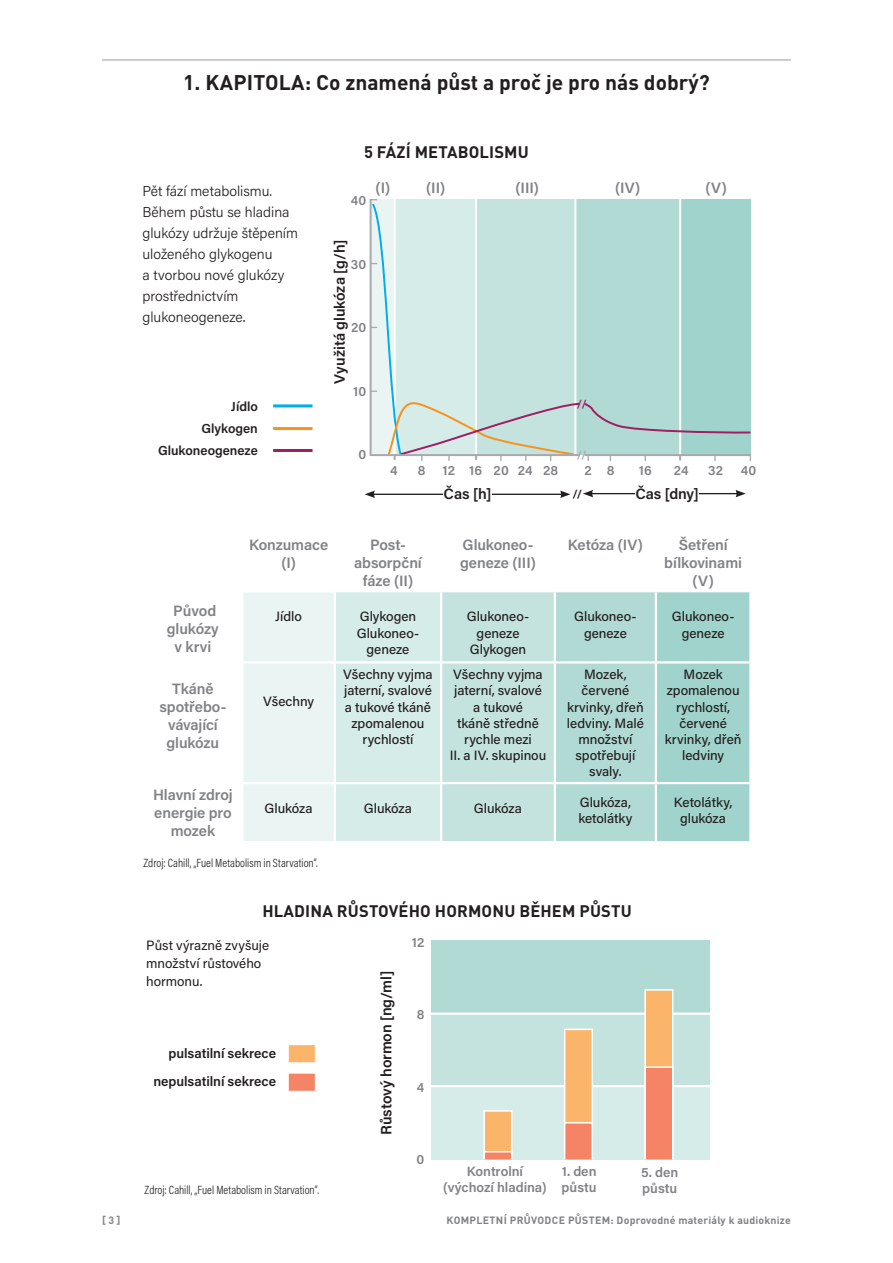
<style>
.page{position:relative;width:893px;height:1263px;background:#fff}
.page>*{position:absolute;margin:0;border:0;box-sizing:border-box;transform-origin:0 0}
.t1{font:700 21px "DIN Pro";color:#231f20}
.t2{font:700 16.5px "DIN Pro";letter-spacing:.01em;color:#231f20}
.t3{font:600 15px/18px "Acumin Pro";letter-spacing:-.005em;color:#808285;text-align:center}
.t4{font:600 15px "Acumin Pro";letter-spacing:-.005em;color:#231f20}
.t5{font:300 14.25px/21px "Acumin Pro";color:#231f20}
.t6{font:500 13.5px/16.2px "Acumin Pro";letter-spacing:-.005em;color:#231f20;text-align:center}
.t7{font:600 13.5px/16.2px "Acumin Pro";color:#808285}
.t8{font:13.5px/18px "Acumin Pro";color:#231f20}
.t9{font:600 13.5px/28.5px "Acumin Pro";color:#231f20;text-align:right}
.t10{font:600 13.05px/22.2px "Acumin Pro";color:#231f20;text-align:right}
.t11{font:300 12px "Acumin Pro Cond";color:#231f20}
.t12{font:600 11.7px "Acumin Pro";color:#231f20}
.t13{font:600 11.7px "Acumin Pro";color:#a8a9ad}
.t14{font:600 11.7px "Acumin Pro";color:#9e1f62}
.t15{font:700 10.5px "DIN Pro";letter-spacing:.02em;color:#808285}
.s1{font-weight:400;font-size:13.5px}
</style>
<div class="page">
<hr style="left:102px;top:59px;width:689px;height:2px;background:#bcbdc0">
<hr style="left:273px;top:404px;width:40px;height:3px;background:#00aeef">
<hr style="left:273px;top:427px;width:40px;height:3px;background:#f7931d">
<hr style="left:273px;top:449px;width:40px;height:3px;background:#9e1f62">
<svg style="left:370px;top:199px;width:381px;height:262px;background:#bededa"></svg>
<hr style="left:373px;top:494px;width:189px;height:1px;background:#231f20">
<svg style="left:560px;top:490px;width:10px;height:8px"></svg>
<svg style="left:365px;top:490px;width:10px;height:8px"></svg>
<hr style="left:591px;top:493px;width:147px;height:1px;background:#231f20">
<svg style="left:735px;top:490px;width:11px;height:7px"></svg>
<svg style="left:583px;top:490px;width:10px;height:7px"></svg>
<div style="left:444px;top:488px;width:48px;height:11px;background:#fff"></div>
<div style="left:635px;top:488px;width:64px;height:11px;background:#fff"></div>
<svg style="left:243px;top:592px;width:506px;height:249px;background:#c5e3df"></svg>
<hr style="left:334px;top:592px;width:2px;height:69px;background:#fff">
<hr style="left:440px;top:592px;width:2px;height:69px;background:#fff">
<hr style="left:554px;top:592px;width:2px;height:69px;background:#fff">
<hr style="left:655px;top:592px;width:2px;height:69px;background:#fff">
<hr style="left:241px;top:661px;width:94px;height:2px;background:#fff">
<hr style="left:335px;top:661px;width:106px;height:2px;background:#fff">
<hr style="left:334px;top:663px;width:2px;height:119px;background:#fff">
<hr style="left:441px;top:661px;width:114px;height:2px;background:#fff">
<hr style="left:440px;top:663px;width:2px;height:119px;background:#fff">
<hr style="left:555px;top:661px;width:101px;height:2px;background:#fff">
<hr style="left:554px;top:663px;width:2px;height:119px;background:#fff">
<hr style="left:656px;top:661px;width:96px;height:2px;background:#fff">
<hr style="left:655px;top:663px;width:2px;height:119px;background:#fff">
<hr style="left:241px;top:782px;width:94px;height:2px;background:#fff">
<hr style="left:335px;top:782px;width:106px;height:2px;background:#fff">
<hr style="left:334px;top:784px;width:2px;height:57px;background:#fff">
<hr style="left:441px;top:782px;width:114px;height:2px;background:#fff">
<hr style="left:440px;top:784px;width:2px;height:57px;background:#fff">
<hr style="left:555px;top:782px;width:101px;height:2px;background:#fff">
<hr style="left:554px;top:784px;width:2px;height:57px;background:#fff">
<hr style="left:656px;top:782px;width:96px;height:2px;background:#fff">
<hr style="left:655px;top:784px;width:2px;height:57px;background:#fff">
<div style="left:431px;top:1086px;width:279px;height:73px;background:#d6ece8"></div>
<div style="left:431px;top:1014px;width:279px;height:72px;background:#c4e3de"></div>
<div style="left:431px;top:940px;width:279px;height:74px;background:#b1dad4"></div>
<hr style="left:430px;top:1012px;width:282px;height:3px;background:#fff">
<hr style="left:430px;top:1085px;width:283px;height:2px;background:#fff">
<div style="left:483px;top:1110px;width:29px;height:50px;background:#fbb56a;border:2px solid #fff"></div>
<div style="left:564px;top:1028px;width:29px;height:132px;background:#fbb56a;border:2px solid #fff"></div>
<div style="left:644px;top:989px;width:29px;height:171px;background:#fbb56a;border:2px solid #fff"></div>
<div style="left:483px;top:1151px;width:29px;height:9px;background:#f48465;border:2px solid #fff"></div>
<div style="left:564px;top:1122px;width:29px;height:38px;background:#f48465;border:2px solid #fff"></div>
<div style="left:644px;top:1066px;width:29px;height:94px;background:#f48465;border:2px solid #fff"></div>
<div style="left:287px;top:1044px;width:29px;height:19px;background:#fbb56a;border:2px solid #fff"></div>
<div style="left:287px;top:1072px;width:29px;height:19px;background:#f48465;border:2px solid #fff"></div>
<h1 class="t1" style="left:183px;top:69px;width:528px">1. KAPITOLA: Co znamená půst a proč je pro nás dobrý?</h1>
<p class="t5" style="left:142px;top:180px;width:157px">Pět fází metabolismu.<br>Během půstu se hladina glukózy udržuje štěpením uloženého glykogenu<br>a tvorbou nové glukózy prostřednictvím glukoneogeneze<span class="s1">.</span></p>
<p class="t10" style="left:158px;top:394px;width:101px">Jídlo<br>Glykogen<br>Glukoneogeneze</p>
<p class="t2" style="left:364px;top:141px;width:166px">5 FÁZÍ METABOLISMU</p>
<p class="t7" style="left:351px;top:192px;width:17px">40</p>
<p class="t3" style="left:376px;top:178px;width:16px">(I)</p>
<p class="t3" style="left:426px;top:178px;width:21px">(II)</p>
<p class="t3" style="left:515px;top:178px;width:25px">(III)</p>
<p class="t3" style="left:615px;top:178px;width:27px">(IV)</p>
<p class="t3" style="left:706px;top:178px;width:23px">(V)</p>
<p class="t4" style="left:329px;top:383px;width:145px;rotate:-90deg">Využitá glukóza [g/h]</p>
<p class="t7" style="left:351px;top:255px;width:17px">30</p>
<p class="t7" style="left:351px;top:319px;width:17px">20</p>
<p class="t7" style="left:353px;top:382px;width:15px">10</p>
<p class="t14" style="left:577px;top:396px;width:11px">//</p>
<p class="t7" style="left:358px;top:446px;width:9px">0</p>
<p class="t13" style="left:577px;top:447px;width:11px">//</p>
<p class="t7" style="left:390px;top:462px;width:9px">4</p>
<p class="t7" style="left:418px;top:462px;width:142px">8 12 16 20 24 28</p>
<p class="t7" style="left:585px;top:462px;width:32px">2 8</p>
<p class="t7" style="left:639px;top:462px;width:14px">16</p>
<p class="t7" style="left:674px;top:462px;width:16px">24</p>
<p class="t7" style="left:708px;top:462px;width:16px">32</p>
<p class="t7" style="left:741px;top:462px;width:17px">40</p>
<p class="t4" style="left:444px;top:484px;width:49px">Čas [h]</p>
<p class="t12" style="left:572px;top:486px;width:11px">//</p>
<p class="t4" style="left:635px;top:484px;width:65px">Čas [dny]</p>
<p class="t3" style="left:249px;top:535px;width:81px">Konzumace (I)</p>
<p class="t3" style="left:354px;top:535px;width:69px">Post&shy;absorpční fáze (II)</p>
<p class="t3" style="left:460px;top:535px;width:77px;text-align:left">Glukoneo&shy;geneze (III)</p>
<p class="t3" style="left:568px;top:535px;width:77px">Ketóza (IV)</p>
<p class="t3" style="left:664px;top:535px;width:79px">Šetření bílkovinami (V)</p>
<p class="t3" style="left:167px;top:601px;width:53px">Původ glukózy v krvi</p>
<p class="t6" style="left:275px;top:608px;width:28px">Jídlo</p>
<p class="t6" style="left:357px;top:608px;width:64px">Glykogen<br>Glukoneo&shy;geneze</p>
<p class="t6" style="left:467px;top:608px;width:64px">Glukoneo&shy;geneze<br>Glykogen</p>
<p class="t6" style="left:574px;top:608px;width:64px">Glukoneo&shy;geneze</p>
<p class="t6" style="left:672px;top:608px;width:64px">Glukoneo&shy;geneze</p>
<p class="t3" style="left:159px;top:679px;width:69px">Tkáně spotřebo&shy;vávající glukózu</p>
<p class="t6" style="left:343px;top:666px;width:91px">Všechny vyjma jaterní, svalové a tukové tkáně zpomalenou rychlostí</p>
<p class="t6" style="left:450px;top:666px;width:98px">Všechny vyjma jaterní, svalové a tukové<br>tkáně středně rychle mezi<br>II. a IV. skupinou</p>
<p class="t6" style="left:567px;top:666px;width:78px">Mozek, červené krvinky, dřeň ledviny. Malé množství spotřebují svaly.</p>
<p class="t6" style="left:665px;top:666px;width:78px">Mozek zpomalenou rychlostí, červené krvinky, dřeň ledviny</p>
<p class="t6" style="left:263px;top:693px;width:52px">Všechny</p>
<p class="t3" style="left:153px;top:785px;width:81px">Hlavní zdroj energie pro mozek</p>
<p class="t6" style="left:265px;top:800px;width:50px">Glukóza</p>
<p class="t6" style="left:364px;top:800px;width:50px">Glukóza</p>
<p class="t6" style="left:474px;top:800px;width:50px">Glukóza</p>
<p class="t6" style="left:578px;top:793px;width:56px;text-align:left">Glukóza, ketolátky</p>
<p class="t6" style="left:674px;top:793px;width:60px">Ketolátky, glukóza</p>
<p class="t11" style="left:144px;top:855px;width:176px">Zdroj: Cahill, „Fuel Metabolism in Starvation“.</p>
<p class="t2" style="left:262px;top:900px;width:371px">HLADINA RŮSTOVÉHO HORMONU BĚHEM PŮSTU</p>
<p class="t8" style="left:146px;top:935px;width:124px">Půst výrazně zvyšuje množství růstového hormonu.</p>
<p class="t9" style="left:153px;top:1038px;width:124px">pulsatilní sekrece nepulsatilní sekrece</p>
<p class="t11" style="left:145px;top:1182px;width:176px">Zdroj: Cahill, „Fuel Metabolism in Starvation“.</p>
<p class="t4" style="left:376px;top:1135px;width:166px;rotate:-90deg">Růstový hormon [ng/ml]</p>
<p class="t7" style="left:412px;top:933px;width:14px">12</p>
<p class="t7" style="left:417px;top:1006px;width:9px">8</p>
<p class="t7" style="left:417px;top:1078px;width:9px">4</p>
<p class="t7" style="left:417px;top:1150px;width:9px">0</p>
<p class="t7" style="left:443px;top:1162px;width:105px;text-align:center">Kontrolní (výchozí hladina)</p>
<p class="t7" style="left:562px;top:1162px;width:37px">1. den půstu</p>
<p class="t7" style="left:641px;top:1163px;width:39px">5. den půstu</p>
<p class="t15" style="left:102px;top:1213px;width:20px">[ 3 ]</p>
<p class="t15" style="left:447px;top:1213px;width:346px">KOMPLETNÍ PRŮVODCE PŮSTEM: Doprovodné materiály k audioknize</p>
</div>
